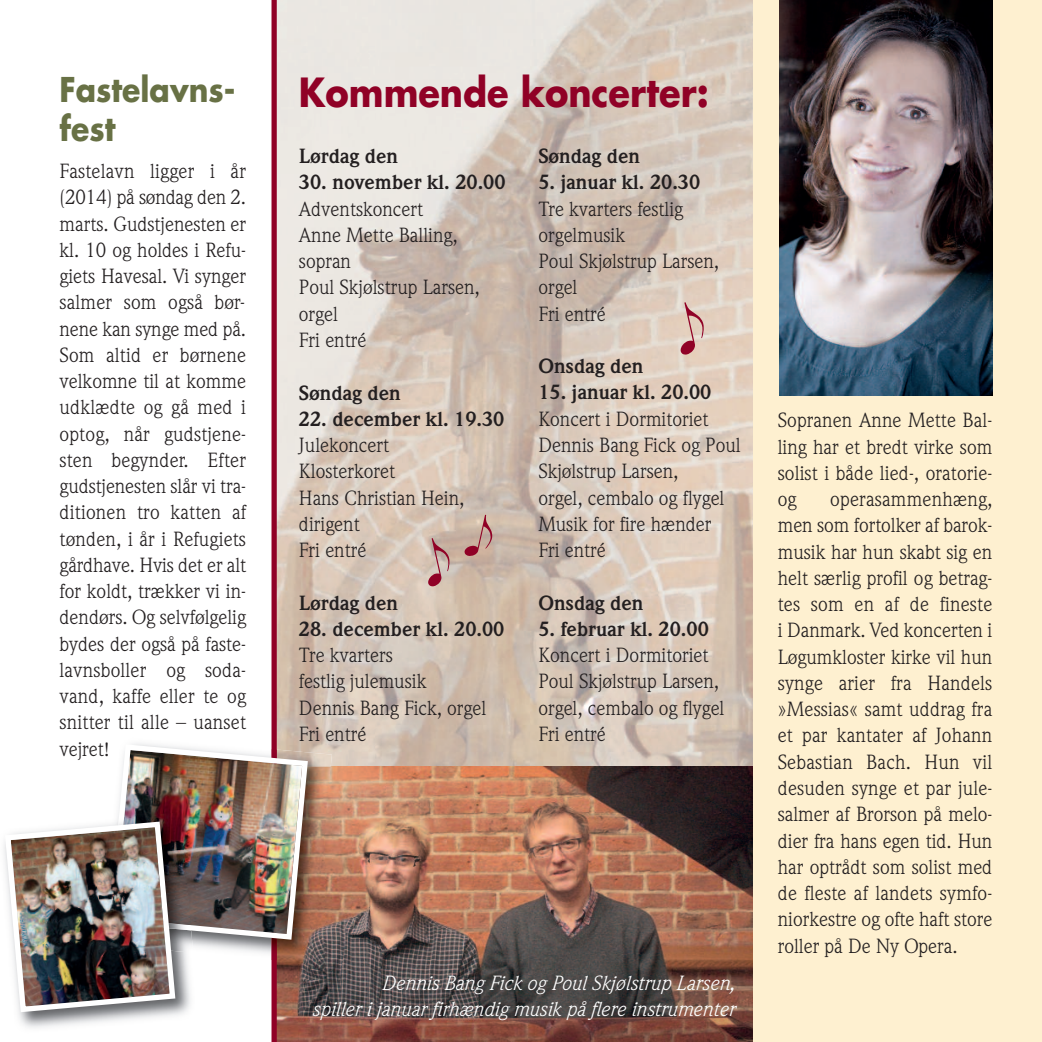
<style>
.page{position:relative;width:1042px;height:1042px;background:#fff}
.page>*{position:absolute;margin:0;border:0;box-sizing:border-box;transform-origin:0 0}
.t1{font:700 39.2px "Futura";color:#900126;scale:.9 1}
.t2{font:700 33.25px/38.5px "Futura";color:#687145;scale:.9 1}
.t3{font:20.12px/26.2px "Weidemann";color:#231f20}
.t4{font:700 20.12px "Weidemann";color:#231f20}
.t5{font:italic 20.12px/26.2px "Weidemann";color:#fff;text-align:right}
</style>
<div class="page">
<div style="left:274px;top:0;width:768px;height:1042px;background:#fef0d0"></div>
<img style="left:277px;top:0;width:476px;height:767px">
<img style="left:779px;top:0;width:213px;height:396px">
<img style="left:277px;top:767px;width:476px;height:275px">
<div style="left:271px;top:0;width:6px;height:1042px;background:#900126"></div>
<img style="left:311px;top:749px;width:21px;height:215px">
<img style="left:19px;top:1015px;width:156px;height:13px">
<img style="left:4px;top:741px;width:307px;height:274px">
<svg style="left:670px;top:299px;width:39px;height:56px;background:#e2d1c1"></svg>
<svg style="left:419px;top:535px;width:35px;height:52px;background:#d0bfb2"></svg>
<svg style="left:464px;top:512px;width:33px;height:48px;background:#cab5a4"></svg>
<h2 class="t2" style="left:60px;top:73px;width:197px">Fastelavns&shy;fest</h2>
<h1 class="t1" style="left:299px;top:74px;width:457px">Kommende koncerter:</h1>
<p class="t3" style="left:60px;top:160px;width:188px;text-align:justify">Fastelavn ligger i år (2014) på søndag den 2. marts. Gudstjenesten er kl. 10 og holdes i Refu&shy;giets Havesal. Vi synger salmer som også bør&shy;nene kan synge med på.<br>Som altid er børnene velkomne til at komme udklædte og gå med i optog, når gudstjene&shy;sten begynder. Efter gudstjenesten slår vi tra&shy;ditionen tro katten af tønden, i år i Refugiets gårdhave. Hvis det er alt for koldt, trækker vi in&shy;dendørs. Og selvfølgelig bydes der også på faste&shy;lavnsboller og soda&shy;vand, kaffe eller te og snitter til alle – uanset vejret!</p>
<p class="t4" style="left:299px;top:149px;width:101px">Lørdag den</p>
<p class="t4" style="left:299px;top:175px;width:208px">30. november kl. 20.00</p>
<p class="t3" style="left:299px;top:197px;width:182px">Adventskoncert<br>Anne Mette Balling, sopran<br>Poul Skjølstrup Larsen, orgel<br>Fri entré</p>
<p class="t4" style="left:299px;top:385px;width:103px">Søndag den</p>
<p class="t4" style="left:299px;top:411px;width:207px">22. december kl. 19.30</p>
<p class="t3" style="left:299px;top:434px;width:167px">Julekoncert<br>Klosterkoret<br>Hans Christian Hein, dirigent<br>Fri entré</p>
<p class="t4" style="left:299px;top:595px;width:101px">Lørdag den</p>
<p class="t4" style="left:299px;top:621px;width:207px">28. december kl. 20.00</p>
<p class="t3" style="left:299px;top:644px;width:189px">Tre kvarters<br>festlig julemusik<br>Dennis Bang Fick, orgel<br>Fri entré</p>
<p class="t4" style="left:538px;top:149px;width:103px">Søndag den</p>
<p class="t4" style="left:538px;top:175px;width:163px">5. januar kl. 20.30</p>
<p class="t3" style="left:538px;top:197px;width:182px">Tre kvarters festlig orgelmusik<br>Poul Skjølstrup Larsen, orgel<br>Fri entré</p>
<p class="t4" style="left:538px;top:359px;width:106px">Onsdag den</p>
<p class="t4" style="left:538px;top:385px;width:175px">15. januar kl. 20.00</p>
<p class="t3" style="left:538px;top:407px;width:204px">Koncert i Dormitoriet<br>Dennis Bang Fick og Poul<br>Skjølstrup Larsen,<br>orgel, cembalo og flygel<br>Musik for fire hænder<br>Fri entré</p>
<p class="t4" style="left:538px;top:595px;width:106px">Onsdag den</p>
<p class="t4" style="left:538px;top:621px;width:172px">5. februar kl. 20.00</p>
<p class="t3" style="left:538px;top:644px;width:188px">Koncert i Dormitoriet<br>Poul Skjølstrup Larsen, orgel, cembalo og flygel<br>Fri entré</p>
<p class="t5" style="left:311px;top:971px;width:424px">Dennis Bang Fick og Poul Skjølstrup Larsen,<br>spiller i januar firhændig musik på flere instrumenter</p>
<p class="t3" style="left:778px;top:409px;width:216px;text-align:justify">Sopranen Anne Mette Bal&shy;ling har et bredt virke som solist i både lied-, oratorie&shy;og</p>
<p class="t3" style="left:778px;top:488px;width:216px;text-align:justify;text-indent:52px">operasammenhæng, men som fortolker af barok&shy;musik har hun skabt sig en helt særlig profil og betrag&shy;tes som en af de fineste i Danmark. Ved koncerten i Løgumkloster kirke vil hun synge arier fra Handels »Messias« samt uddrag fra et par kantater af Johann Sebastian Bach. Hun vil desuden synge et par jule&shy;salmer af Brorson på melo&shy;dier fra hans egen tid. Hun har optrådt som solist med de fleste af landets symfo&shy;niorkestre og ofte haft store roller på De Ny Opera.</p>
</div>
